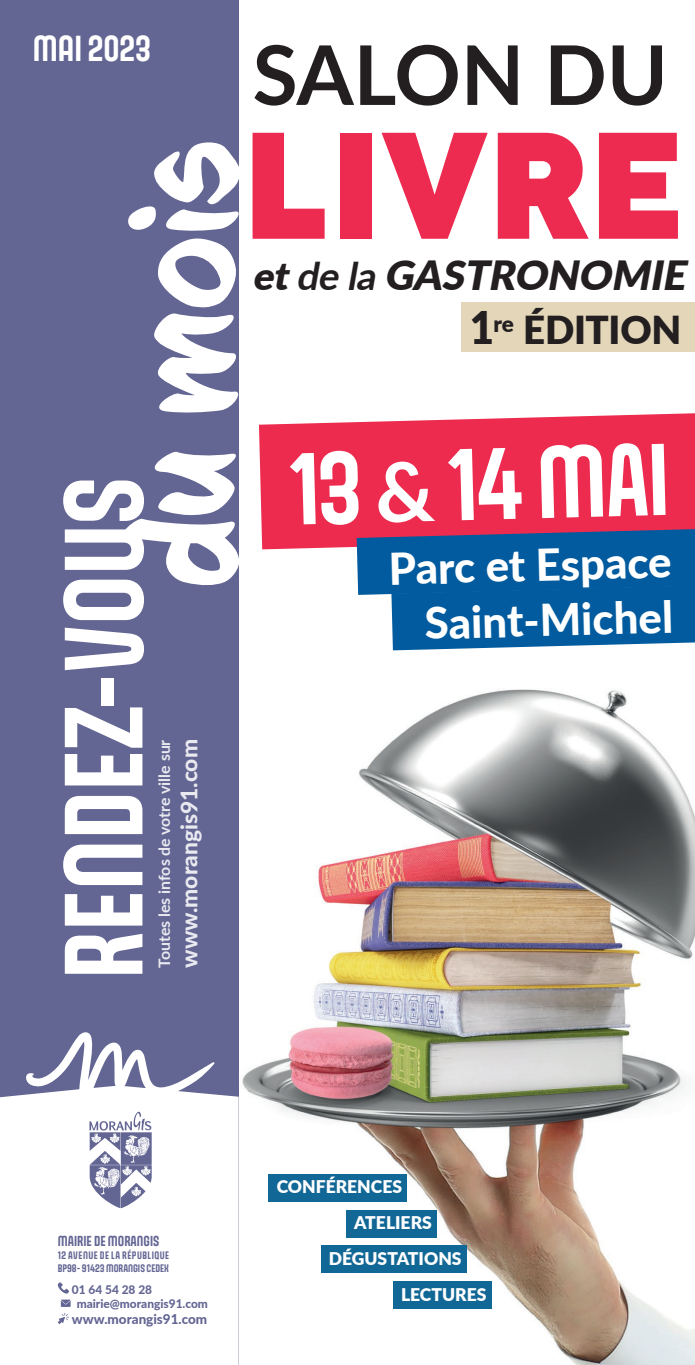
<style>
.page{position:relative;width:695px;height:1365px;background:#fff}
.page>*{position:absolute;margin:0;border:0;box-sizing:border-box;transform-origin:0 0}
.t1{font:140px "CC Sign Language";color:#fff}
.t2{font:700 107.45px "Gala";color:#fff}
.t3{font:700 98.52px "Gala";color:#fff}
.t4{font:700 82.25px "Lato";color:#231f20}
.t5{font:800 43.75px/55.1px "Lato";color:#fff;text-align:right}
.t6{font:italic 900 40.25px "Lato";color:#231f20}
.t7{font:900 38.5px "Lato";color:#231f20}
.t8{font:700 35px "Gala";color:#fff}
.t9{font:800 22.75px "Lato";color:#e9e9f0}
.t10{font:900 17.5px "Lato";color:#fff}
.t11{font:700 15.92px "Lato";color:#e9e9f0}
.t12{font:700 14px "Gala";color:#636593}
.t13{font:800 13.47px "Lato";color:#636593}
.t14{font:800 11.9px/14.3px "Lato";color:#636593}
.t15{font:700 10.5px/12.6px "Gala";color:#636593}
.s1{font-size:38.5px}
.s2{font-weight:700;font-size:38.5px}
.s3{font-size:44.98px}
.s4{font-family:"Lato";font-size:82.25px}
</style>
<div class="page">
<div style="left:461px;top:302px;width:233px;height:69px;background:#e3d6b9"></div>
<img style="left:238px;top:352px;width:456px;height:1012px">
<div style="left:0;top:0;width:238px;height:1364px;background:#636593"></div>
<svg style="left:0;top:1032px;width:238px;height:332px;fill:#fff"></svg>
<svg style="left:57px;top:1281px;width:14px;height:25px"></svg>
<svg style="left:58px;top:1312px;width:11px;height:11px"></svg>
<svg style="left:89px;top:1111px;width:63px;height:96px"></svg>
<svg style="left:252px;top:133px;width:72px;height:106px"></svg>
<div style="left:340px;top:133px;width:31px;height:106px;background:#ed2a4f"></div>
<svg style="left:381px;top:133px;width:106px;height:106px"></svg>
<svg style="left:497px;top:133px;width:91px;height:106px"></svg>
<svg style="left:599px;top:133px;width:78px;height:106px"></svg>
<div style="left:259px;top:413px;width:435px;height:136px;background:#ed2b4e"></div>
<svg style="left:356px;top:529px;width:338px;height:121px"></svg>
<div style="left:268px;top:1173px;width:139px;height:28px;background:#116795"></div>
<div style="left:346px;top:1209px;width:91px;height:28px;background:#116795"></div>
<div style="left:320px;top:1245px;width:146px;height:27px;background:#116795"></div>
<div style="left:393px;top:1281px;width:98px;height:27px;background:#116795"></div>
<h3 class="t8" style="left:33px;top:25px;width:119px">Mai 2023</h3>
<h3 class="t4" style="left:252px;top:14px;width:416px">SALON DU</h3>
<h1 class="t1" style="left:110px;top:587px;width:449px;rotate:-90deg">du mois</h1>
<h3 class="t6" style="left:252px;top:245px;width:444px"><span class="s1">et</span><span class="s2">de la</span> GASTRONOMIE</h3>
<h3 class="t7" style="left:470px;top:301px;width:213px"><span class="s3">1</span><sup>re</sup> ÉDITION</h3>
<h3 class="t3" style="left:289px;top:422px;width:381px;rotate:-1deg">13 <span class="s4">&amp;</span> 14 MAI</h3>
<h3 class="t5" style="left:388px;top:538px;width:285px;rotate:-1deg">Parc et Espace<br>Saint-Michel</h3>
<h2 class="t2" style="left:32px;top:979px;width:504px;rotate:-90deg">RENDEZ-VOUS</h2>
<h3 class="t11" style="left:153px;top:967px;width:230px;rotate:-90deg">Toutes les infos de votre ville sur</h3>
<h3 class="t9" style="left:172px;top:967px;width:230px;rotate:-90deg">www.morangis91.com</h3>
<h3 class="t12" style="left:58px;top:1231px;width:103px">MAIRIE DE MORANGIS</h3>
<p class="t15" style="left:58px;top:1248px;width:113px">12 AVENUE DE LA RÉPUBLIQUE<br>BP98- 91423 MORANGIS CEDEX</p>
<p class="t14" style="left:77px;top:1281px;width:133px;text-indent:-5px">01 64 54 28 28 mairie@morangis91.com</p>
<p class="t13" style="left:72px;top:1308px;width:137px">www.morangis91.com</p>
<h3 class="t10" style="left:277px;top:1173px;width:127px">CONFÉRENCES</h3>
<h3 class="t10" style="left:354px;top:1209px;width:79px">ATELIERS</h3>
<h3 class="t10" style="left:329px;top:1244px;width:134px">DÉGUSTATIONS</h3>
<h3 class="t10" style="left:401px;top:1280px;width:87px">LECTURES</h3>
</div>
